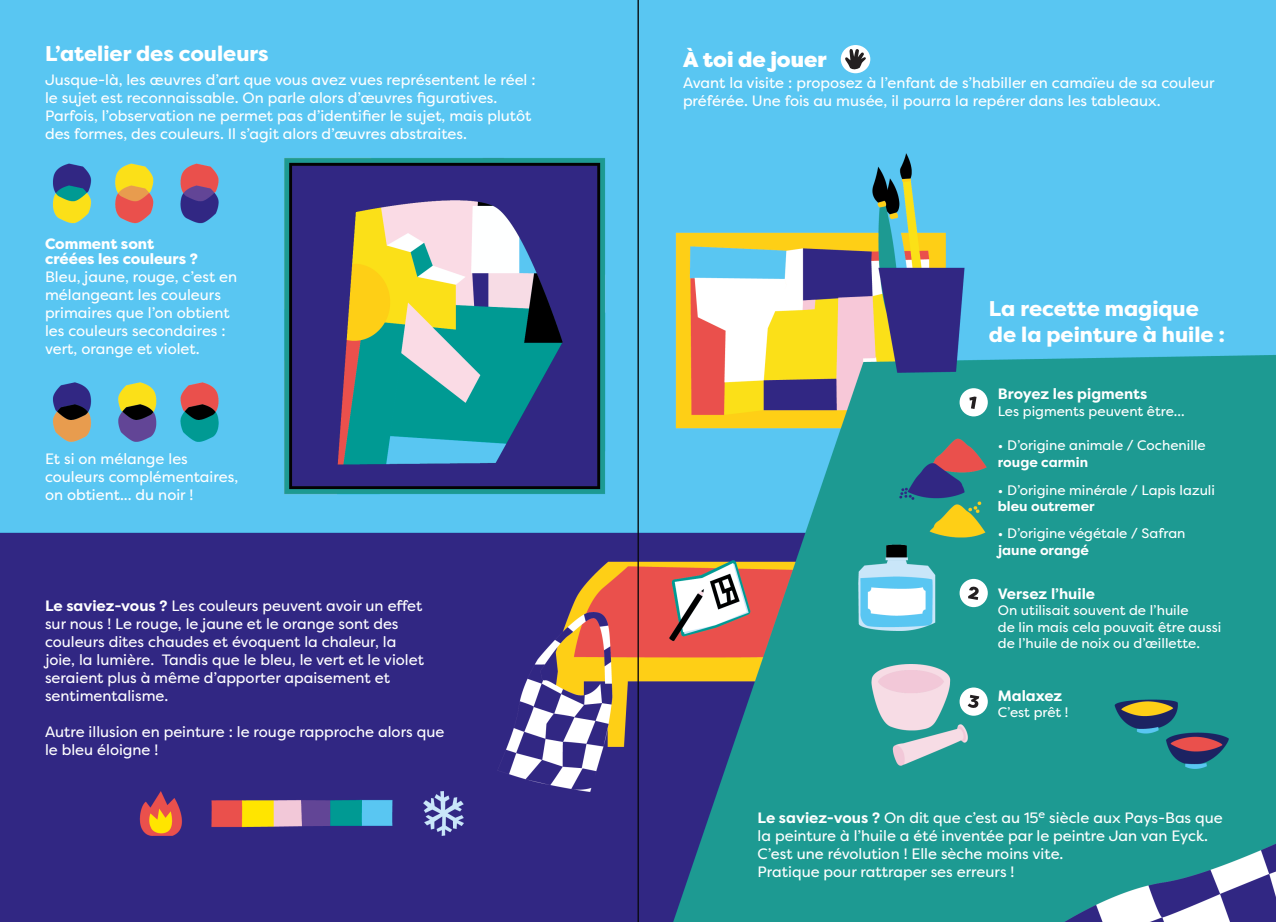
<style>
.page{position:relative;width:1276px;height:922px;background:#fff}
.page>*{position:absolute;margin:0;border:0;box-sizing:border-box;transform-origin:0 0}
.t1{font:800 21.25px "Filson Pro";color:#fff}
.t2{font:900 21.25px "Filson Pro";color:#fff}
.t3{font:15px/18px "Filson Pro";color:#fff}
.t4{font:700 15px "Filson Pro";color:#fff}
.t5{font:800 15px "Filson Pro";color:#fff}
.t6{font:13.75px/16.5px "Filson Pro";color:#fff}
.t7{font:700 13.75px "Filson Pro";color:#fff}
.s1{font-weight:700}
</style>
<div class="page">
<img style="left:0;top:0;width:1276px;height:921px">
<div style="left:841px;top:45px;width:29px;height:28px;background:#fff;border-radius:50%"></div>
<svg style="left:845px;top:49px;width:21px;height:22px"></svg>
<div style="left:959px;top:388px;width:28px;height:28px;background:#fff;border-radius:50%"></div>
<svg style="left:969px;top:396px;width:7px;height:13px"></svg>
<div style="left:959px;top:578px;width:28px;height:29px;background:#fff;border-radius:50%"></div>
<svg style="left:968px;top:586px;width:11px;height:13px"></svg>
<div style="left:959px;top:687px;width:28px;height:28px;background:#fff;border-radius:50%"></div>
<svg style="left:967px;top:694px;width:12px;height:14px"></svg>
<p class="t1" style="left:45px;top:40px;width:225px">L’atelier des couleurs</p>
<p class="t3" style="left:45px;top:70px;width:492px">Jusque-là, les œuvres d’art que vous avez vues représentent le réel :</p>
<p class="t3" style="left:45px;top:88px;width:454px">le sujet est reconnaissable. On parle alors d’œuvres figuratives.</p>
<p class="t3" style="left:45px;top:106px;width:488px">Parfois, l’observation ne permet pas d’identifier le sujet, mais plutôt</p>
<p class="t3" style="left:45px;top:124px;width:423px">des formes, des couleurs. Il s’agit alors d’œuvres abstraites.</p>
<p class="t5" style="left:45px;top:234px;width:111px">Comment sont</p>
<p class="t5" style="left:45px;top:249px;width:154px">créées les couleurs ?</p>
<p class="t3" style="left:45px;top:267px;width:194px">Bleu, jaune, rouge, c’est en mélangeant les couleurs primaires que l’on obtient les couleurs secondaires : vert, orange et violet.</p>
<p class="t3" style="left:45px;top:449px;width:195px">Et si on mélange les couleurs complémentaires, on obtient... du noir !</p>
<p class="t3" style="left:45px;top:596px;width:379px"><span class="s1">Le saviez-vous ?</span> Les couleurs peuvent avoir un effet</p>
<p class="t3" style="left:45px;top:614px;width:380px">sur nous ! Le rouge, le jaune et le orange sont des couleurs dites chaudes et évoquent la chaleur, la joie, la lumière. Tandis que le bleu, le vert et le violet seraient plus à même d’apporter apaisement et sentimentalisme.</p>
<p class="t3" style="left:45px;top:722px;width:401px">Autre illusion en peinture : le rouge rapproche alors que</p>
<p class="t3" style="left:45px;top:740px;width:115px">le bleu éloigne !</p>
<p class="t2" style="left:683px;top:46px;width:145px">À toi de jouer</p>
<p class="t3" style="left:683px;top:74px;width:533px">Avant la visite : proposez à l’enfant de s’habiller en camaïeu de sa couleur préférée. Une fois au musée, il pourra la repérer dans les tableaux.</p>
<p class="t1" style="left:989px;top:295px;width:211px">La recette magique</p>
<p class="t1" style="left:989px;top:321px;width:238px">de la peinture à huile :</p>
<p class="t4" style="left:998px;top:384px;width:151px">Broyez les pigments</p>
<p class="t6" style="left:998px;top:402px;width:188px">Les pigments peuvent être...</p>
<p class="t6" style="left:998px;top:436px;width:209px">• D’origine animale / Cochenille</p>
<p class="t7" style="left:998px;top:453px;width:92px">rouge carmin</p>
<p class="t6" style="left:998px;top:481px;width:219px">• D’origine minérale / Lapis lazuli</p>
<p class="t7" style="left:998px;top:498px;width:98px">bleu outremer</p>
<p class="t6" style="left:998px;top:525px;width:189px">• D’origine végétale / Safran</p>
<p class="t7" style="left:998px;top:541px;width:93px">jaune orangé</p>
<p class="t4" style="left:998px;top:583px;width:99px">Versez l’huile</p>
<p class="t6" style="left:998px;top:601px;width:192px">On utilisait souvent de l’huile</p>
<p class="t6" style="left:998px;top:618px;width:225px">de lin mais cela pouvait être aussi de l’huile de noix ou d’œillette.</p>
<p class="t4" style="left:998px;top:686px;width:66px">Malaxez</p>
<p class="t6" style="left:998px;top:704px;width:72px">C’est prêt !</p>
<p class="t3" style="left:757px;top:808px;width:467px"><span class="s1">Le saviez-vous ?</span> On dit que c’est au 15<sup>e</sup> siècle aux Pays-Bas que la peinture à l’huile a été inventée par le peintre Jan van Eyck.<br>C’est une révolution ! Elle sèche moins vite.</p>
<p class="t3" style="left:757px;top:862px;width:258px">Pratique pour rattraper ses erreurs !</p>
</div>
